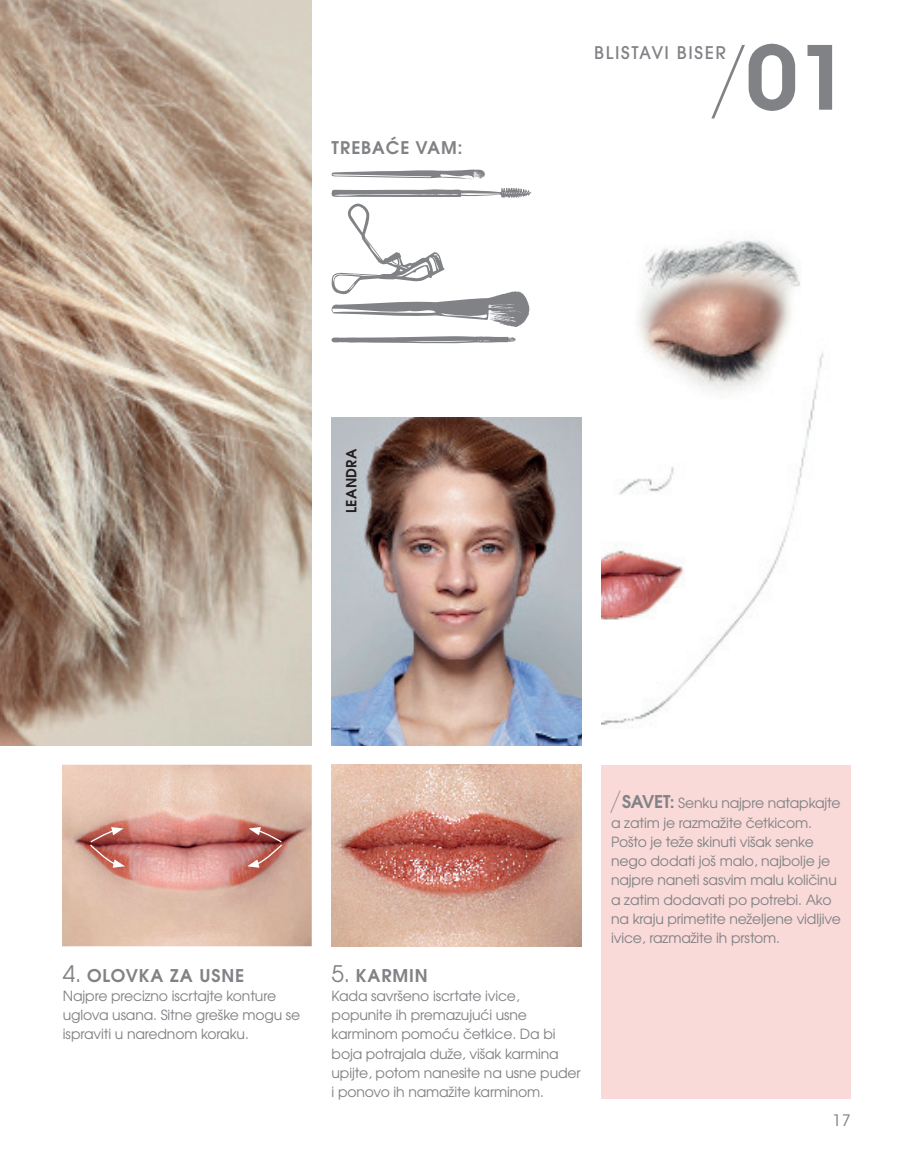
<style>
.page{position:relative;width:908px;height:1156px;background:#fff}
.page>*{position:absolute;margin:0;border:0;box-sizing:border-box;transform-origin:0 0}
.t1{font:600 87.5px "ITC Avant Garde Std";color:#808285}
.t2{font:500 19.25px "Avant Gar Got Itc TEE";letter-spacing:.08em;color:#808285}
.t3{font:600 19.25px "Avant Gar Got Itc TEE";letter-spacing:.05em;color:#808285}
.t4{font:600 17.5px "Avant Gar Got Itc LEE";letter-spacing:.05em;color:#808285}
.t5{font:15.75px "ITC Avant Garde Std";color:#808285}
.t6{font:14px/19.2px "Avant Gar Got Itc LEE";letter-spacing:-.01em;color:#808285}
.t7{font:600 14px "Avant Gar Got Itc LEE";letter-spacing:.02em;color:#231f20}
.s1{font-weight:200}
.s2{font-weight:400;font-size:22.75px}
.s3{font-family:"Avant Gar Got Itc TEE Extr Ligh";font-size:26.25px}
.s4{font-weight:600;font-size:17.5px}
</style>
<div class="page">
<img style="left:332px;top:418px;width:249px;height:328px">
<img style="left:332px;top:765px;width:249px;height:181px">
<img style="left:62px;top:765px;width:250px;height:181px">
<img style="left:0;top:0;width:312px;height:746px">
<svg style="left:89px;top:827px;width:36px;height:41px"></svg>
<svg style="left:247px;top:827px;width:36px;height:41px"></svg>
<svg style="left:331px;top:169px;width:154px;height:10px"></svg>
<img style="left:601px;top:239px;width:223px;height:489px">
<div style="left:601px;top:765px;width:250px;height:334px;background:#fadad8"></div>
<svg style="left:332px;top:336px;width:184px;height:8px"></svg>
<svg style="left:331px;top:188px;width:200px;height:139px"></svg>
<h2 class="t3" style="left:332px;top:136px;width:132px">TREBAĆE VAM:</h2>
<h1 class="t1" style="left:705px;top:22px;width:147px"><span class="s1">/</span>01</h1>
<h2 class="t2" style="left:594px;top:42px;width:133px">BLISTAVI BISER</h2>
<p class="t7" style="left:342px;top:513px;width:66px;rotate:-90deg">LEANDRA</p>
<p class="t4" style="left:63px;top:964px;width:183px"><span class="s2">4.</span> OLOVKA ZA USNE</p>
<p class="t6" style="left:63px;top:986px;width:239px">Najpre precizno iscrtajte konture uglova usana. Sitne greške mogu se ispraviti u narednom koraku.</p>
<p class="t4" style="left:332px;top:964px;width:98px"><span class="s2">5.</span> KARMIN</p>
<p class="t6" style="left:332px;top:986px;width:251px">Kada savršeno iscrtate ivice, popunite ih premazujući usne karminom pomoću četkice. Da bi boja potrajala duže, višak karmina upijte, potom nanesite na usne puder i ponovo ih namažite karminom.</p>
<p class="t6" style="left:611px;top:794px;width:231px"><span class="s3">/</span><span class="s4">SAVET:</span> Senku najpre natapkajte a zatim je razmažite četkicom.<br>Pošto je teže skinuti višak senke nego dodati još malo, najbolje je najpre naneti sasvim malu količinu a zatim dodavati po potrebi. Ako na kraju primetite neželjene vidljive ivice, razmažite ih prstom.</p>
<p class="t5" style="left:832px;top:1111px;width:20px">17</p>
</div>
